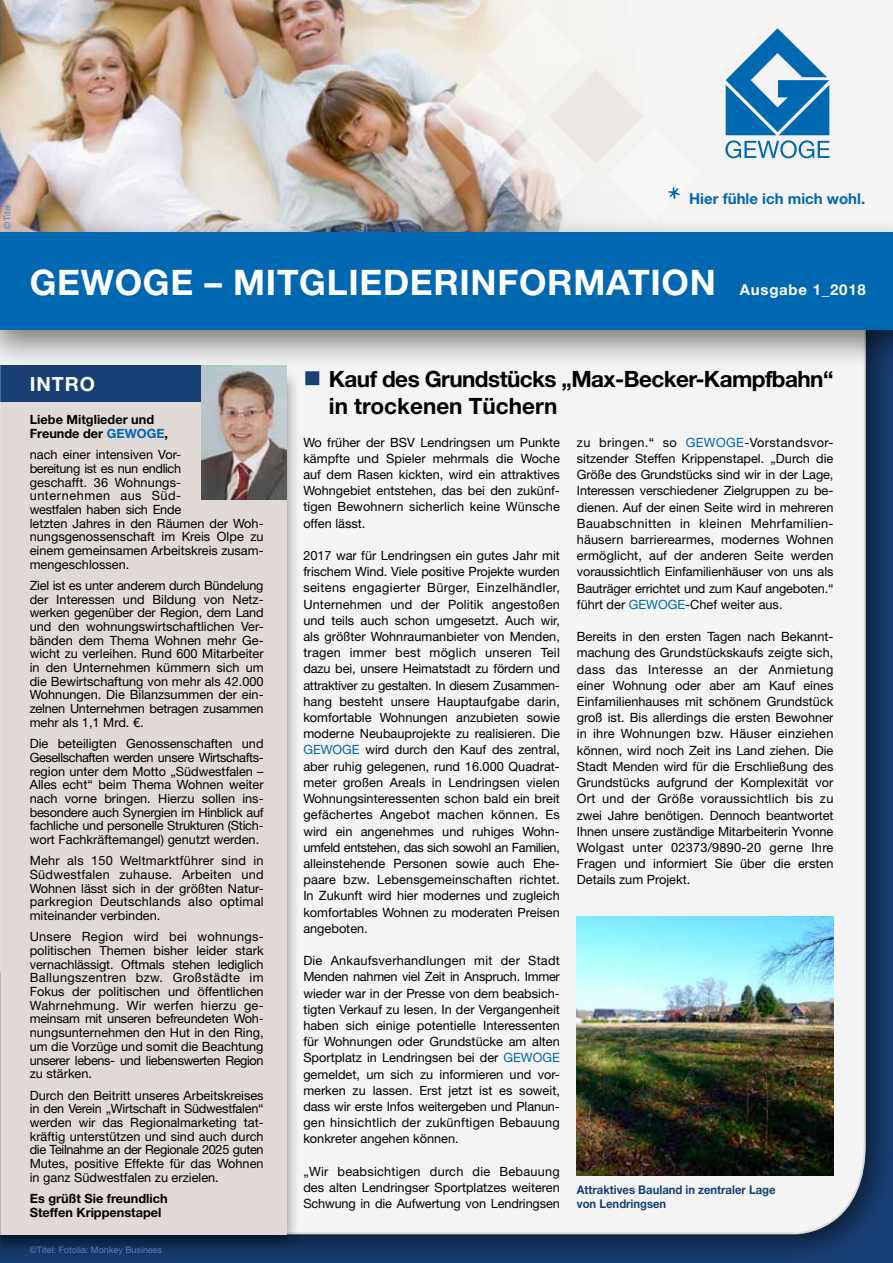
<style>
.page{position:relative;width:893px;height:1263px;background:#fff}
.page>*{position:absolute;margin:0;border:0;box-sizing:border-box;transform-origin:0 0}
.t1{font:700 35.25px "Helvetica Neue LT";letter-spacing:.02em;color:#fff}
.t2{font:700 22.5px/27px "Helvetica Neue LT";letter-spacing:-.025em;color:#000}
.t3{font:700 19.5px "Helvetica Neue LT";letter-spacing:.05em;color:#fff}
.t4{font:700 15px "Helvetica Neue LT";color:#0067b1}
.t5{font:700 15px "Helvetica Neue LT";letter-spacing:.05em;color:#fff}
.t6{font:12.75px/16.2px "Helvetica Neue LT";color:#000;text-align:justify}
.t7{font:700 12.75px/13.6px "Helvetica Neue LT";color:#000}
.t8{font:700 12px/14.4px "Helvetica Neue LT";color:#184074;scale:.94 1}
.t9{font:9px "Helvetica Neue LT";color:#5081c2}
.s1{color:#0067b1}
.s2{color:#184074}
</style>
<div class="page">
<div style="left:0;top:0;width:893px;height:1263px;background:#000;opacity:.6"></div>
<div style="left:300px;top:371px;width:567px;height:865px;background:#f4f4f4"></div>
<div style="left:0;top:366px;width:300px;height:887px;background:#000;opacity:.5"></div>
<div style="left:0;top:376px;width:286px;height:858px;background:#e0d9d5"></div>
<div style="left:0;top:366px;width:286px;height:36px;background:#184074"></div>
<img style="left:202px;top:371px;width:84px;height:128px">
<div style="left:0;top:0;width:893px;height:242px;background:#f4f4f4"></div>
<img style="left:0;top:0;width:467px;height:217px">
<svg style="left:467px;top:0;width:40px;height:9px"></svg>
<div style="left:0;top:217px;width:893px;height:154px;background:#000;opacity:.5"></div>
<div style="left:0;top:232px;width:893px;height:98px;background:#0067b1"></div>
<div style="left:0;top:0;width:28px;height:105px;background:#000;opacity:.5"></div>
<img style="left:577px;top:916px;width:256px;height:259px">
<img style="left:0;top:973px;width:1px;height:290px">
<svg style="left:378px;top:9px;width:323px;height:212px"></svg>
<svg style="left:725px;top:28px;width:105px;height:130px"></svg>
<p class="t9" style="left:2px;top:229px;width:26px;rotate:-90deg">©Titel</p>
<p class="t4" style="left:689px;top:190px;width:178px">Hier fühle ich mich wohl.</p>
<h1 class="t1" style="left:30px;top:261px;width:688px">GEWOGE – MITGLIEDERINFORMATION</h1>
<p class="t5" style="left:740px;top:280px;width:127px">Ausgabe 1_2018</p>
<h3 class="t3" style="left:30px;top:372px;width:67px">INTRO</h3>
<p class="t7" style="left:30px;top:412px;width:140px">Liebe Mitglieder und<br>Freunde der <span class="s1">GEWOGE</span>,</p>
<p class="t6" style="left:30px;top:448px;width:235px;line-height:13.6px;text-align:left">nach einer intensiven Vor-<br>bereitung ist es nun endlich<br>geschafft. 36 Wohnungs&shy;unternehmen aus Süd-<br>westfalen haben sich Ende<br>letzten Jahres in den Räumen der Woh&shy;nungsgenossenschaft im Kreis Olpe zu einem gemeinsamen Arbeitskreis zusam&shy;mengeschlossen.</p>
<p class="t6" style="left:30px;top:578px;width:235px;line-height:13.6px">Ziel ist es unter anderem durch Bündelung der Interessen und Bildung von Netz&shy;werken gegenüber der Region, dem Land und den wohnungswirtschaftlichen Ver&shy;bänden dem Thema Wohnen mehr Ge&shy;wicht zu verleihen. Rund 600 Mitarbeiter in den Unternehmen kümmern sich um die Bewirtschaftung von mehr als 42.000<br>Wohnungen. Die Bilanzsummen der ein&shy;zelnen Unternehmen betragen zusammen mehr als 1,1 Mrd. €.</p>
<p class="t6" style="left:30px;top:737px;width:235px;line-height:13.6px">Die beteiligten Genossenschaften und Gesellschaften werden unsere Wirtschafts&shy;region unter dem Motto „Südwestfalen – Alles echt“ beim Thema Wohnen weiter nach vorne bringen. Hierzu sollen ins&shy;besondere auch Synergien im Hinblick auf fachliche und personelle Strukturen (Stich&shy;wort Fachkräftemangel) genutzt werden.</p>
<p class="t6" style="left:30px;top:854px;width:235px;line-height:13.6px">Mehr als 150 Weltmarktführer sind in Südwestfalen zuhause. Arbeiten und Wohnen lässt sich in der größten Natur&shy;parkregion Deutschlands also optimal miteinander verbinden.</p>
<p class="t6" style="left:30px;top:930px;width:235px;line-height:13.6px">Unsere Region wird bei wohnungs&shy;politischen Themen bisher leider stark vernachlässigt. Oftmals stehen lediglich Ballungszentren bzw. Großstädte im Fokus der politischen und öffentlichen Wahrnehmung. Wir werfen hierzu ge&shy;meinsam mit unseren befreundeten Woh&shy;nungsunternehmen den Hut in den Ring, um die Vorzüge und somit die Beachtung unserer lebens- und liebenswerten Region zu stärken.</p>
<p class="t6" style="left:30px;top:1088px;width:235px;line-height:13.6px">Durch den Beitritt unseres Arbeitskreises in den Verein „Wirtschaft in Südwestfalen“ werden wir das Regionalmarketing tat&shy;kräftig unterstützen und sind auch durch die Teilnahme an der Regionale 2025 guten Mutes, positive Effekte für das Wohnen in ganz Südwestfalen zu erzielen.</p>
<p class="t7" style="left:30px;top:1191px;width:139px">Es grüßt Sie freundlich<br>Steffen Krippenstapel</p>
<p class="t9" style="left:30px;top:1244px;width:134px">©Titel: Fotolia: Monkey Business</p>
<h2 class="t2" style="left:329px;top:365px;width:506px;text-indent:-26px"><span class="s2">■</span> Kauf des Grundstücks „Max-Becker-Kampfbahn“ in trockenen Tüchern</h2>
<p class="t6" style="left:303px;top:434px;width:258px">Wo früher der BSV Lendringsen um Punkte kämpfte und Spieler mehrmals die Woche auf dem Rasen kickten, wird ein attraktives Wohngebiet entstehen, das bei den zukünf&shy;tigen Bewohnern sicherlich keine Wünsche offen lässt.</p>
<p class="t6" style="left:303px;top:547px;width:258px">2017 war für Lendringsen ein gutes Jahr mit frischem Wind. Viele positive Projekte wurden seitens engagierter Bürger, Einzelhändler, Unternehmen und der Politik angestoßen und teils auch schon umgesetzt. Auch wir, als größter Wohnraumanbieter von Menden, tragen immer best möglich unseren Teil dazu bei, unsere Heimatstadt zu fördern und attraktiver zu gestalten. In diesem Zusammen&shy;hang besteht unsere Hauptaufgabe darin, komfortable Wohnungen anzubieten sowie moderne Neubauprojekte zu realisieren. Die <span class="s1">GEWOGE</span> wird durch den Kauf des zentral, aber ruhig gelegenen, rund 16.000 Quadrat&shy;meter großen Areals in Lendringsen vielen Wohnungsinteressenten schon bald ein breit gefächertes Angebot machen können. Es wird ein angenehmes und ruhiges Wohn&shy;umfeld entstehen, das sich sowohl an Familien, alleinstehende Personen sowie auch Ehe&shy;paare bzw. Lebensgemeinschaften richtet.<br>In Zukunft wird hier modernes und zugleich komfortables Wohnen zu moderaten Preisen angeboten.</p>
<p class="t6" style="left:303px;top:952px;width:258px">Die Ankaufsverhandlungen mit der Stadt Menden nahmen viel Zeit in Anspruch. Immer wieder war in der Presse von dem beabsich&shy;tigten Verkauf zu lesen. In der Vergangenheit haben sich einige potentielle Interessenten für Wohnungen oder Grundstücke am alten Sportplatz in Lendringsen bei der <span class="s1">GEWOGE </span>gemeldet, um sich zu informieren und vor&shy;merken zu lassen. Erst jetzt ist es soweit, dass wir erste Infos weitergeben und Planun&shy;gen hinsichtlich der zukünftigen Bebauung konkreter angehen können.</p>
<p class="t6" style="left:303px;top:1163px;width:258px">„Wir beabsichtigen durch die Bebauung des alten Lendringser Sportplatzes weiteren Schwung in die Aufwertung von Lendringsen</p>
<p class="t6" style="left:577px;top:434px;width:258px">zu bringen.“ so <span class="s1">GEWOGE</span>-Vorstandsvor&shy;sitzender Steffen Krippenstapel. „Durch die Größe des Grundstücks sind wir in der Lage, Interessen verschiedener Zielgruppen zu be&shy;dienen. Auf der einen Seite wird in mehreren Bauabschnitten in kleinen Mehrfamilien&shy;häusern barrierearmes, modernes Wohnen ermöglicht, auf der anderen Seite werden voraussichtlich Einfamilienhäuser von uns als Bauträger errichtet und zum Kauf angeboten.“ führt der <span class="s1">GEWOGE</span>-Chef weiter aus.</p>
<p class="t6" style="left:577px;top:628px;width:258px">Bereits in den ersten Tagen nach Bekannt&shy;machung des Grundstückskaufs zeigte sich, dass das Interesse an der Anmietung einer Wohnung oder aber am Kauf eines Einfamilienhauses mit schönem Grundstück groß ist. Bis allerdings die ersten Bewohner in ihre Wohnungen bzw. Häuser einziehen können, wird noch Zeit ins Land ziehen. Die Stadt Menden wird für die Erschließung des Grundstücks aufgrund der Komplexität vor Ort und der Größe voraussichtlich bis zu zwei Jahre benötigen. Dennoch beantwortet Ihnen unsere zuständige Mitarbeiterin Yvonne Wolgast unter 02373/9890-20 gerne Ihre Fragen und informiert Sie über die ersten Details zum Projekt.</p>
<p class="t8" style="left:577px;top:1182px;width:213px">Attraktives Bauland in zentraler Lage von Lendringsen</p>
</div>
